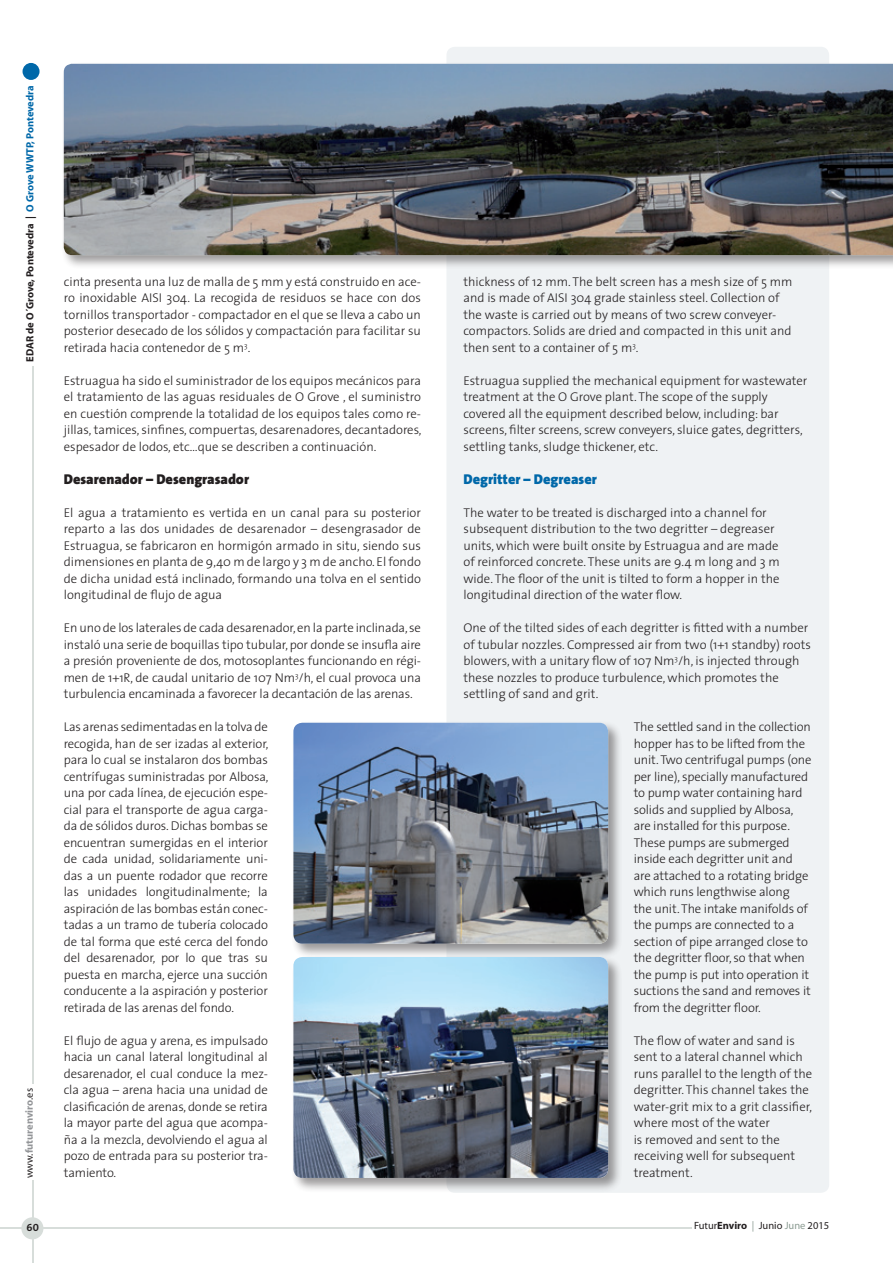
<style>
.page{position:relative;width:893px;height:1263px;background:#fff}
.page>*{position:absolute;margin:0;border:0;box-sizing:border-box;transform-origin:0 0}
.Ladillo_Texto_españo{font:900 14.25px "The Sans";color:#231f20}
.Ladillo_Texto{font:900 14.25px "The Sans";color:#0068a9}
.Texto{font:300 12.75px/16.5px "The Sans";letter-spacing:-.01em;color:#231f20;text-align:justify}
.Texto_ingles{font:300 12.75px/16.5px "The Sans";color:#231f20}
.t1{font:700 10.5px "Myriad";letter-spacing:-.005em;color:#231f20}
.t2{font:10.5px "Myriad";color:#231f20}
.t3{font:700 10.5px "Myriad";color:#939598}
.t4{font:10.5px "The Sans Bold Caps";color:#231f20}
.s1{color:#0068a9}
.s2{font-weight:400;color:#231f20}
.s3{font-weight:700}
.s4{color:#8b9b92}
</style>
<div class="page">
<div style="left:23px;top:63px;width:17px;height:17px;background:#0068a9;border-radius:50%"></div>
<hr style="left:32px;top:366px;width:1px;height:718px;background:#d7ddda">
<hr style="left:0;top:1228px;width:692px;height:1px;background:#d7ddda">
<hr style="left:32px;top:1180px;width:1px;height:83px;background:#d7ddda">
<div style="left:21px;top:1217px;width:22px;height:22px;background:#d7ddda;border-radius:50%"></div>
<div style="left:446px;top:47px;width:383px;height:1146px;background:#eff2f4;border-radius:9px"></div>
<div style="left:61px;top:61px;width:832px;height:208px;background:#231f20;opacity:.45"></div>
<img style="left:64px;top:64px;width:829px;height:191px">
<div style="left:291px;top:720px;width:332px;height:238px;background:#231f20;opacity:.45"></div>
<img style="left:293px;top:723px;width:315px;height:221px">
<div style="left:291px;top:954px;width:332px;height:238px;background:#231f20;opacity:.45"></div>
<img style="left:293px;top:957px;width:315px;height:221px">
<p class="t1" style="left:24px;top:362px;width:278px;rotate:-90deg">EDAR de O´Grove, Pontevedra | <span class="s1">O Grove WWTP, Pontevedra</span></p>
<p class="t3" style="left:24px;top:1178px;width:92px;rotate:-90deg"><span class="s2">www.</span>futurenviro<span class="s2">.es</span></p>
<p class="t4" style="left:27px;top:1219px;width:14px">60</p>
<p class="Texto" style="left:64px;top:273px;width:359px">cinta presenta una luz de malla de 5 mm y está construido en ace&shy;ro inoxidable AISI 304. La recogida de residuos se hace con dos tornillos transportador - compactador en el que se lleva a cabo un posterior desecado de los sólidos y compactación para facilitar su retirada hacia contenedor de 5 m<sup>3</sup>.</p>
<p class="Texto" style="left:64px;top:372px;width:359px">Estruagua ha sido el suministrador de los equipos mecánicos para el tratamiento de las aguas residuales de O Grove , el suministro en cuestión comprende la totalidad de los equipos tales como re&shy;jillas, tamices, sinfines, compuertas, desarenadores, decantadores, espesador de lodos, etc…que se describen a continuación.</p>
<p class="Ladillo_Texto_españo" style="left:64px;top:467px;width:187px">Desarenador – Desengrasador</p>
<p class="Texto" style="left:64px;top:504px;width:359px">El agua a tratamiento es vertida en un canal para su posterior reparto a las dos unidades de desarenador – desengrasador de Estruagua, se fabricaron en hormigón armado in situ, siendo sus dimensiones en planta de 9,40 m de largo y 3 m de ancho. El fondo de dicha unidad está inclinado, formando una tolva en el sentido longitudinal de flujo de agua</p>
<p class="Texto" style="left:64px;top:619px;width:359px">En uno de los laterales de cada desarenador, en la parte inclinada, se instaló una serie de boquillas tipo tubular, por donde se insufla aire a presión proveniente de dos, motosoplantes funcionando en régi&shy;men de 1+1R, de caudal unitario de 107 Nm<sup>3</sup>/h, el cual provoca una turbulencia encaminada a favorecer la decantación de las arenas.</p>
<p class="Texto" style="left:64px;top:718px;width:206px">Las arenas sedimentadas en la tolva de recogida, han de ser izadas al exterior, para lo cual se instalaron dos bombas centrífugas suministradas por Albosa, una por cada línea, de ejecución espe&shy;cial para el transporte de agua carga&shy;da de sólidos duros. Dichas bombas se encuentran sumergidas en el interior de cada unidad, solidariamente uni&shy;das a un puente rodador que recorre las unidades longitudinalmente; la aspiración de las bombas están conec&shy;tadas a un tramo de tubería colocado de tal forma que esté cerca del fondo del desarenador, por lo que tras su puesta en marcha, ejerce una succión conducente a la aspiración y posterior retirada de las arenas del fondo.</p>
<p class="Texto" style="left:64px;top:1032px;width:206px">El flujo de agua y arena, es impulsado hacia un canal lateral longitudinal al desarenador, el cual conduce la mez&shy;cla agua – arena hacia una unidad de clasificación de arenas, donde se retira la mayor parte del agua que acompa&shy;ña a la mezcla, devolviendo el agua al pozo de entrada para su posterior tra&shy;tamiento.</p>
<p class="Texto_ingles" style="left:463px;top:273px;width:331px">thickness of 12 mm. The belt screen has a mesh size of 5 mm and is made of AISI 304 grade stainless steel. Collection of the waste is carried out by means of two screw conveyer&shy;compactors. Solids are dried and compacted in this unit and then sent to a container of 5 m<sup>3</sup>.</p>
<p class="Texto_ingles" style="left:463px;top:372px;width:345px">Estruagua supplied the mechanical equipment for wastewater treatment at the O Grove plant. The scope of the supply covered all the equipment described below, including: bar screens, filter screens, screw conveyers, sluice gates, degritters, settling tanks, sludge thickener, etc.</p>
<p class="Ladillo_Texto" style="left:463px;top:467px;width:135px">Degritter – Degreaser</p>
<p class="Texto_ingles" style="left:463px;top:504px;width:318px">The water to be treated is discharged into a channel for subsequent distribution to the two degritter – degreaser units, which were built onsite by Estruagua and are made of reinforced concrete. These units are 9.4 m long and 3 m wide. The floor of the unit is tilted to form a hopper in the longitudinal direction of the water flow.</p>
<p class="Texto_ingles" style="left:463px;top:619px;width:349px">One of the tilted sides of each degritter is fitted with a number of tubular nozzles. Compressed air from two (1+1 standby) roots blowers, with a unitary flow of 107 Nm<sup>3</sup>/h, is injected through these nozzles to produce turbulence, which promotes the settling of sand and grit.</p>
<p class="Texto_ingles" style="left:634px;top:718px;width:179px">The settled sand in the collection hopper has to be lifted from the unit. Two centrifugal pumps (one per line), specially manufactured to pump water containing hard solids and supplied by Albosa, are installed for this purpose.<br>These pumps are submerged inside each degritter unit and are attached to a rotating bridge which runs lengthwise along<br>the unit. The intake manifolds of the pumps are connected to a section of pipe arranged close to the degritter floor, so that when the pump is put into operation it suctions the sand and removes it from the degritter floor.</p>
<p class="Texto_ingles" style="left:634px;top:1032px;width:180px">The flow of water and sand is sent to a lateral channel which runs parallel to the length of the degritter. This channel takes the water-grit mix to a grit classifier, where most of the water<br>is removed and sent to the receiving well for subsequent treatment.</p>
<p class="t2" style="left:694px;top:1220px;width:137px">Futur<span class="s3">Enviro</span> <span class="s4">|</span> Junio <span class="s4">June</span> 2015</p>
</div>
